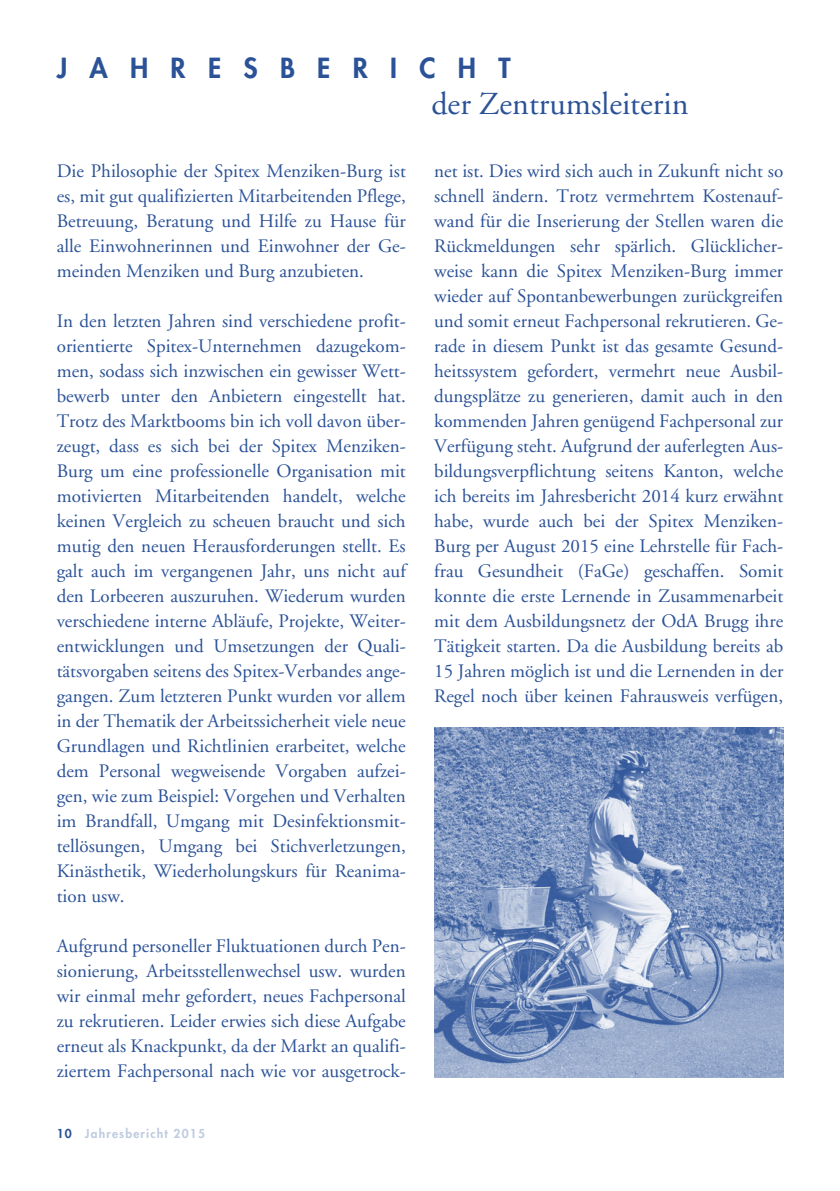
<style>
.page{position:relative;width:840px;height:1191px;background:#fff}
.page>*{position:absolute;margin:0;border:0;box-sizing:border-box;transform-origin:0 0}
.t1{font:32px "Adobe Garamond";color:#2b5297}
.t2{font:800 27px "Futura";letter-spacing:.825em;color:#2b5297}
.t3{font:19px/25px "Adobe Garamond";color:#2b5297;text-align:justify}
.t4{font:800 12px "Futura";letter-spacing:.1em;color:#bfcbe0}
.s1{color:#2b5297}
</style>
<div class="page">
<img style="left:434px;top:727px;width:348px;height:350px">
<h2 class="t2" style="left:57px;top:50px;width:455px">JAHRESBERICHT</h2>
<h1 class="t1" style="left:431px;top:86px;width:258px">der Zentrumsleiterin</h1>
<p class="t3" style="left:57px;top:159px;width:350px">Die Philosophie der Spitex Menziken-Burg ist es, mit gut qualifizierten Mitarbeitenden Pflege, Betreuung, Beratung und Hilfe zu Hause für alle Einwohnerinnen und Einwohner der Ge&shy;meinden Menziken und Burg anzubieten.</p>
<p class="t3" style="left:57px;top:309px;width:350px">In den letzten Jahren sind verschiedene profit&shy;orientierte Spitex-Unternehmen dazugekom&shy;men, sodass sich inzwischen ein gewisser Wett&shy;bewerb unter den Anbietern eingestellt hat.<br>Trotz des Marktbooms bin ich voll davon über&shy;zeugt, dass es sich bei der Spitex Menziken-Burg um eine professionelle Organisation mit motivierten Mitarbeitenden handelt, welche keinen Vergleich zu scheuen braucht und sich mutig den neuen Herausforderungen stellt. Es galt auch im vergangenen Jahr, uns nicht auf den Lorbeeren auszuruhen. Wiederum wurden verschiedene interne Abläufe, Projekte, Weiter&shy;entwicklungen und Umsetzungen der Quali&shy;tätsvorgaben seitens des Spitex-Verbandes ange&shy;gangen. Zum letzteren Punkt wurden vor allem in der Thematik der Arbeitssicherheit viele neue Grundlagen und Richtlinien erarbeitet, welche dem Personal wegweisende Vorgaben aufzei&shy;gen, wie zum Beispiel: Vorgehen und Verhalten im Brandfall, Umgang mit Desinfektionsmit&shy;tellösungen, Umgang bei Stichverletzungen, Kinästhetik, Wiederholungskurs für Reanima&shy;tion usw.</p>
<p class="t3" style="left:57px;top:934px;width:350px">Aufgrund personeller Fluktuationen durch Pen&shy;sionierung, Arbeitsstellenwechsel usw. wurden wir einmal mehr gefordert, neues Fachpersonal zu rekrutieren. Leider erwies sich diese Aufgabe erneut als Knackpunkt, da der Markt an qualifi&shy;ziertem Fachpersonal nach wie vor ausgetrock-</p>
<p class="t4" style="left:57px;top:1125px;width:150px"><span class="s1">10</span> Jahresbericht 2015</p>
<p class="t3" style="left:434px;top:159px;width:350px">net ist. Dies wird sich auch in Zukunft nicht so schnell ändern. Trotz vermehrtem Kostenauf&shy;wand für die Inserierung der Stellen waren die Rückmeldungen sehr spärlich. Glücklicher&shy;weise kann die Spitex Menziken-Burg immer wieder auf Spontanbewerbungen zurückgreifen und somit erneut Fachpersonal rekrutieren. Ge&shy;rade in diesem Punkt ist das gesamte Gesund&shy;heitssystem gefordert, vermehrt neue Ausbil&shy;dungsplätze zu generieren, damit auch in den kommenden Jahren genügend Fachpersonal zur Verfügung steht. Aufgrund der auferlegten Aus&shy;bildungsverpflichtung seitens Kanton, welche ich bereits im Jahresbericht 2014 kurz erwähnt habe, wurde auch bei der Spitex Menziken-Burg per August 2015 eine Lehrstelle für Fach&shy;frau Gesundheit (FaGe) geschaffen. Somit konnte die erste Lernende in Zusammenarbeit mit dem Ausbildungsnetz der OdA Brugg ihre Tätigkeit starten. Da die Ausbildung bereits ab 15 Jahren möglich ist und die Lernenden in der Regel noch über keinen Fahrausweis verfügen,</p>
</div>
